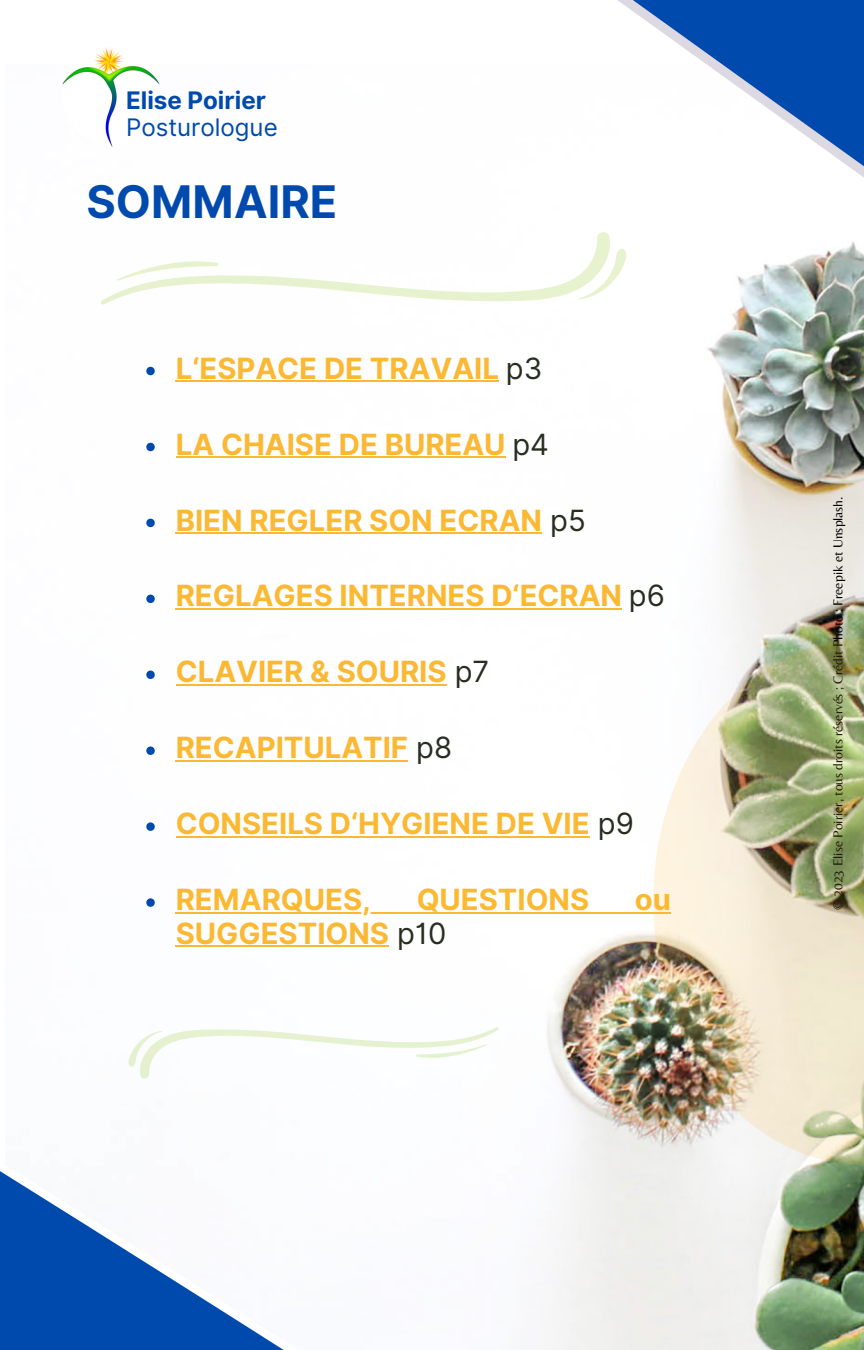
<style>
.page{position:relative;width:864px;height:1350px;background:#fff}
.page>*{position:absolute;margin:0;border:0;box-sizing:border-box;transform-origin:0 0}
.t1{font:700 45px "Inter";color:#004aad}
.t2{font:700 29.25px "Inter";color:#fbb833}
.t3{font:700 24.07px "Inter";color:#004aad}
.t4{font:24.07px "Inter";color:#004aad}
.t5{font:13.5px "Belleza";color:#000}
.s1{font-weight:400;color:#272d1f}
</style>
<div class="page">
<img style="left:148px;top:366px;width:716px;height:984px">
<svg style="left:0;top:957px;width:631px;height:393px"></svg>
<svg style="left:282px;top:0;width:582px;height:421px"></svg>
<img style="left:62px;top:48px;width:98px;height:99px">
<img style="left:653px;top:639px;width:211px;height:526px">
<svg style="left:146px;top:367px;width:9px;height:8px"></svg>
<hr style="left:176px;top:380px;width:323px;height:2px;background:#fbb833">
<svg style="left:146px;top:443px;width:9px;height:8px"></svg>
<hr style="left:176px;top:456px;width:330px;height:2px;background:#fbb833">
<svg style="left:146px;top:519px;width:9px;height:8px"></svg>
<hr style="left:176px;top:532px;width:366px;height:2px;background:#fbb833">
<svg style="left:146px;top:595px;width:9px;height:8px"></svg>
<hr style="left:176px;top:608px;width:446px;height:2px;background:#fbb833">
<svg style="left:146px;top:671px;width:9px;height:8px"></svg>
<hr style="left:176px;top:684px;width:271px;height:2px;background:#fbb833">
<svg style="left:146px;top:747px;width:9px;height:8px"></svg>
<hr style="left:176px;top:760px;width:232px;height:2px;background:#fbb833">
<svg style="left:146px;top:822px;width:9px;height:9px"></svg>
<hr style="left:176px;top:836px;width:414px;height:2px;background:#fbb833">
<svg style="left:146px;top:898px;width:9px;height:9px"></svg>
<hr style="left:176px;top:912px;width:495px;height:2px;background:#fbb833">
<hr style="left:176px;top:946px;width:213px;height:1px;background:#fbb833">
<svg style="left:101px;top:231px;width:526px;height:75px"></svg>
<svg style="left:128px;top:1026px;width:371px;height:53px"></svg>
<p class="t3" style="left:126px;top:86px;width:142px">Elise Poirier</p>
<p class="t4" style="left:126px;top:113px;width:153px">Posturologue</p>
<p class="t1" style="left:86px;top:175px;width:253px">SOMMAIRE</p>
<p class="t2" style="left:176px;top:351px;width:368px">L‘ESPACE DE TRAVAIL <span class="s1">p3</span></p>
<p class="t2" style="left:176px;top:426px;width:375px">LA CHAISE DE BUREAU <span class="s1">p4</span></p>
<p class="t2" style="left:176px;top:502px;width:412px">BIEN REGLER SON ECRAN <span class="s1">p5</span></p>
<p class="t2" style="left:176px;top:578px;width:491px">REGLAGES INTERNES D‘ECRAN <span class="s1">p6</span></p>
<p class="t2" style="left:176px;top:654px;width:315px">CLAVIER &amp; SOURIS <span class="s1">p7</span></p>
<p class="t2" style="left:176px;top:730px;width:278px">RECAPITULATIF <span class="s1">p8</span></p>
<p class="t2" style="left:176px;top:806px;width:460px">CONSEILS D‘HYGIENE DE VIE <span class="s1">p9</span></p>
<p class="t2" style="left:176px;top:882px;width:197px">REMARQUES,</p>
<p class="t2" style="left:417px;top:882px;width:174px">QUESTIONS</p>
<p class="t2" style="left:635px;top:882px;width:38px">ou</p>
<p class="t2" style="left:176px;top:916px;width:272px">SUGGESTIONS <span class="s1">p10</span></p>
<p class="t5" style="left:830px;top:910px;width:416px;rotate:-90deg">© 2023 Elise Poirier, tous droits réservés ; Crédit Photo : Freepik et Unsplash.</p>
</div>
